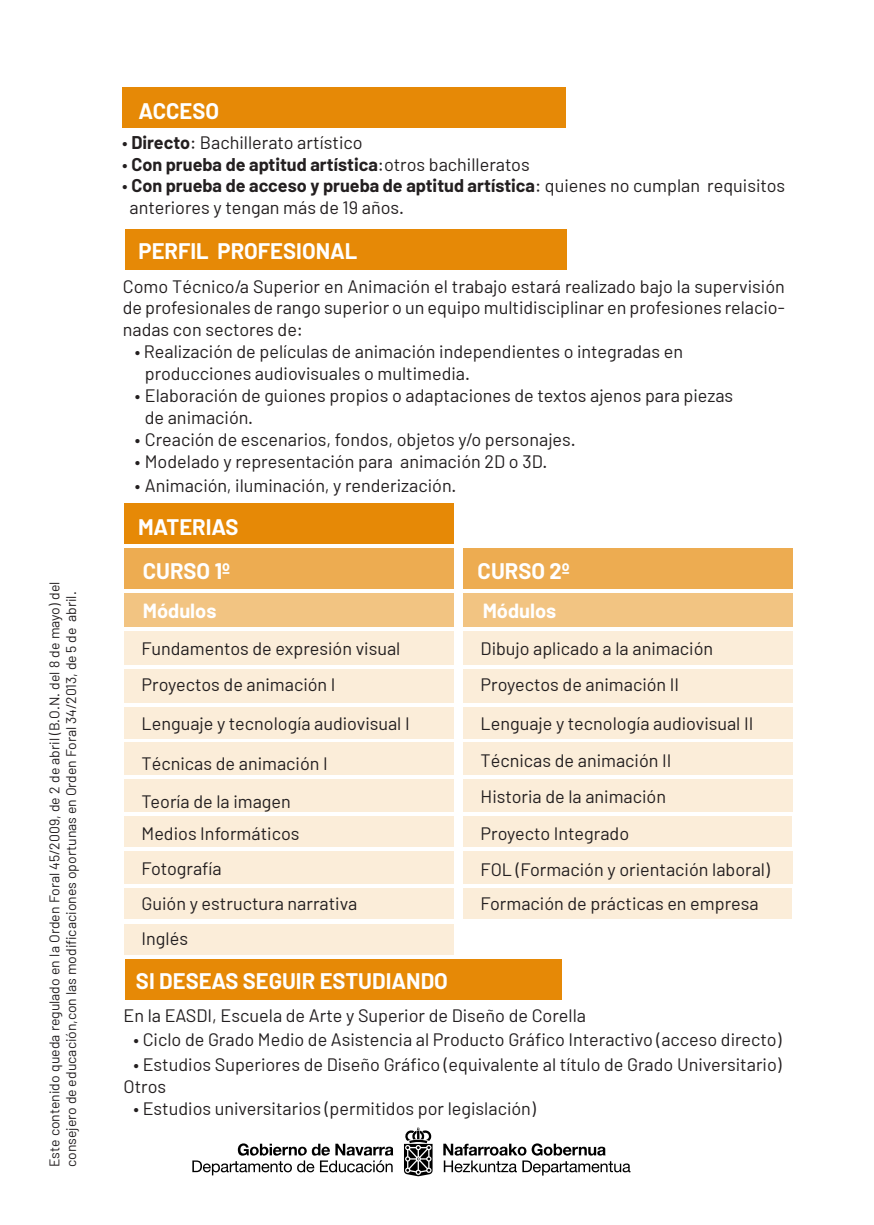
<style>
.page{position:relative;width:874px;height:1225px;background:#fff}
.page>*{position:absolute;margin:0;border:0;box-sizing:border-box;transform-origin:0 0}
.t1{font:700 22px "Barlow";color:#fff}
.t2{font:700 20px "Barlow";color:#fff}
.t3{font:18px/22px "Barlow";color:#231f20}
.t4{font:700 18px "Barlow";color:#231f20}
.t5{font:14px/16.8px "Barlow";color:#231f20}
.s1{font-weight:700}
.s2{font-weight:400}
</style>
<div class="page">
<div style="left:463px;top:594px;width:329px;height:33px;background:#f2c482"></div>
<div style="left:463px;top:779px;width:329px;height:33px;background:#fbedd9"></div>
<div style="left:124px;top:851px;width:329px;height:33px;background:#fbedd9"></div>
<div style="left:463px;top:742px;width:329px;height:33px;background:#fbedd9"></div>
<div style="left:463px;top:851px;width:329px;height:33px;background:#fbedd9"></div>
<div style="left:125px;top:229px;width:441px;height:41px;background:#e68906"></div>
<div style="left:125px;top:959px;width:436px;height:40px;background:#e68906"></div>
<div style="left:123px;top:87px;width:443px;height:41px;background:#e68906"></div>
<svg style="left:404px;top:1127px;width:28px;height:49px"></svg>
<svg style="left:192px;top:1143px;width:201px;height:32px"></svg>
<svg style="left:443px;top:1143px;width:187px;height:32px"></svg>
<div style="left:125px;top:503px;width:329px;height:41px;background:#e68906"></div>
<div style="left:463px;top:548px;width:329px;height:41px;background:#edac51"></div>
<div style="left:125px;top:548px;width:329px;height:41px;background:#edac51"></div>
<div style="left:125px;top:594px;width:329px;height:33px;background:#f2c482"></div>
<div style="left:124px;top:669px;width:329px;height:33px;background:#fbedd9"></div>
<div style="left:125px;top:631px;width:329px;height:33px;background:#fbedd9"></div>
<div style="left:463px;top:631px;width:329px;height:33px;background:#fbedd9"></div>
<div style="left:124px;top:707px;width:329px;height:31px;background:#fbedd9"></div>
<div style="left:124px;top:779px;width:329px;height:33px;background:#fbedd9"></div>
<div style="left:125px;top:816px;width:329px;height:31px;background:#fbedd9"></div>
<div style="left:463px;top:669px;width:329px;height:33px;background:#fbedd9"></div>
<div style="left:463px;top:707px;width:329px;height:31px;background:#fbedd9"></div>
<div style="left:125px;top:888px;width:329px;height:31px;background:#fbedd9"></div>
<div style="left:463px;top:816px;width:328px;height:31px;background:#fbedd9"></div>
<div style="left:125px;top:923px;width:329px;height:31px;background:#fbedd9"></div>
<div style="left:463px;top:888px;width:328px;height:31px;background:#fbedd9"></div>
<div style="left:124px;top:742px;width:329px;height:33px;background:#fbedd9"></div>
<p class="t5" style="left:46px;top:1167px;width:587px;rotate:-90deg">Este contenido queda regulado en la Orden Foral 45/2009, de 2 de abril (B.O.N. del 8 de mayo) del consejero de educación,con las modificaciones oportunas en Orden Foral 34/2013, de 5 de abril.</p>
<p class="t1" style="left:138px;top:97px;width:82px">ACCESO</p>
<p class="t3" style="left:122px;top:131px;width:242px">• <span class="s1">Directo</span>: Bachillerato artístico</p>
<p class="t4" style="left:122px;top:153px;width:409px"><span class="s2">•</span> Con prueba de aptitud artística<span class="s2">:otros bachilleratos</span></p>
<p class="t3" style="left:129px;top:174px;width:657px;text-indent:-7px">• <span class="s1">Con prueba de acceso y prueba de aptitud artística</span>: quienes no cumplan requisitos anteriores y tengan más de 19 años.</p>
<p class="t1" style="left:138px;top:237px;width:220px">PERFIL PROFESIONAL</p>
<p class="t3" style="left:123px;top:275px;width:663px;text-align:justify">Como Técnico/a Superior en Animación el trabajo estará realizado bajo la supervisión de profesionales de rango superior o un equipo multidisciplinar en profesiones relacio&shy;nadas con sectores de:</p>
<p class="t3" style="left:145px;top:340px;width:539px;text-indent:-10px">• Realización de películas de animación independientes o integradas en producciones audiovisuales o multimedia.</p>
<p class="t3" style="left:145px;top:384px;width:589px;text-indent:-10px">• Elaboración de guiones propios o adaptaciones de textos ajenos para piezas de animación.</p>
<p class="t3" style="left:135px;top:428px;width:442px">• Creación de escenarios, fondos, objetos y/o personajes.</p>
<p class="t3" style="left:135px;top:450px;width:414px">• Modelado y representación para animación 2D o 3D.</p>
<p class="t3" style="left:135px;top:474px;width:323px">• Animación, iluminación, y renderización.</p>
<p class="t1" style="left:138px;top:513px;width:102px">MATERIAS</p>
<p class="t1" style="left:143px;top:558px;width:89px">CURSO 1º</p>
<p class="t2" style="left:143px;top:598px;width:75px">Módulos</p>
<p class="t3" style="left:141px;top:637px;width:260px">Fundamentos de expresión visual</p>
<p class="t1" style="left:477px;top:558px;width:93px">CURSO 2º</p>
<p class="t2" style="left:482px;top:598px;width:75px">Módulos</p>
<p class="t3" style="left:480px;top:637px;width:234px">Dibujo aplicado a la animación</p>
<p class="t3" style="left:141px;top:673px;width:195px">Proyectos de animación I</p>
<p class="t3" style="left:480px;top:673px;width:200px">Proyectos de animación II</p>
<p class="t3" style="left:141px;top:712px;width:269px">Lenguaje y tecnología audiovisual I</p>
<p class="t3" style="left:141px;top:752px;width:188px">Técnicas de animación I</p>
<p class="t3" style="left:141px;top:785px;width:159px;line-height:31.8px">Teoría de la imagen<br>Medios Informáticos</p>
<p class="t3" style="left:141px;top:857px;width:82px">Fotografía</p>
<p class="t3" style="left:141px;top:891px;width:217px">Guión y estructura narrativa</p>
<p class="t3" style="left:141px;top:927px;width:48px">Inglés</p>
<p class="t1" style="left:136px;top:967px;width:313px">SI DESEAS SEGUIR ESTUDIANDO</p>
<p class="t3" style="left:480px;top:712px;width:274px">Lenguaje y tecnología audiovisual II</p>
<p class="t3" style="left:480px;top:749px;width:192px">Técnicas de animación II</p>
<p class="t3" style="left:480px;top:785px;width:187px">Historia de la animación</p>
<p class="t3" style="left:480px;top:815px;width:290px;line-height:35.6px">Proyecto Integrado<br>FOL (Formación y orientación laboral)</p>
<p class="t3" style="left:480px;top:891px;width:279px">Formación de prácticas en empresa</p>
<p class="t3" style="left:123px;top:1004px;width:464px">En la EASDI, Escuela de Arte y Superior de Diseño de Corella</p>
<p class="t3" style="left:133px;top:1028px;width:649px">• Ciclo de Grado Medio de Asistencia al Producto Gráfico Interactivo (acceso directo)</p>
<p class="t3" style="left:123px;top:1052px;width:659px;text-indent:10px">• Estudios Superiores de Diseño Gráfico (equivalente al título de Grado Universitario)<br>Otros</p>
<p class="t3" style="left:133px;top:1096px;width:403px">• Estudios universitarios (permitidos por legislación)</p>
</div>
